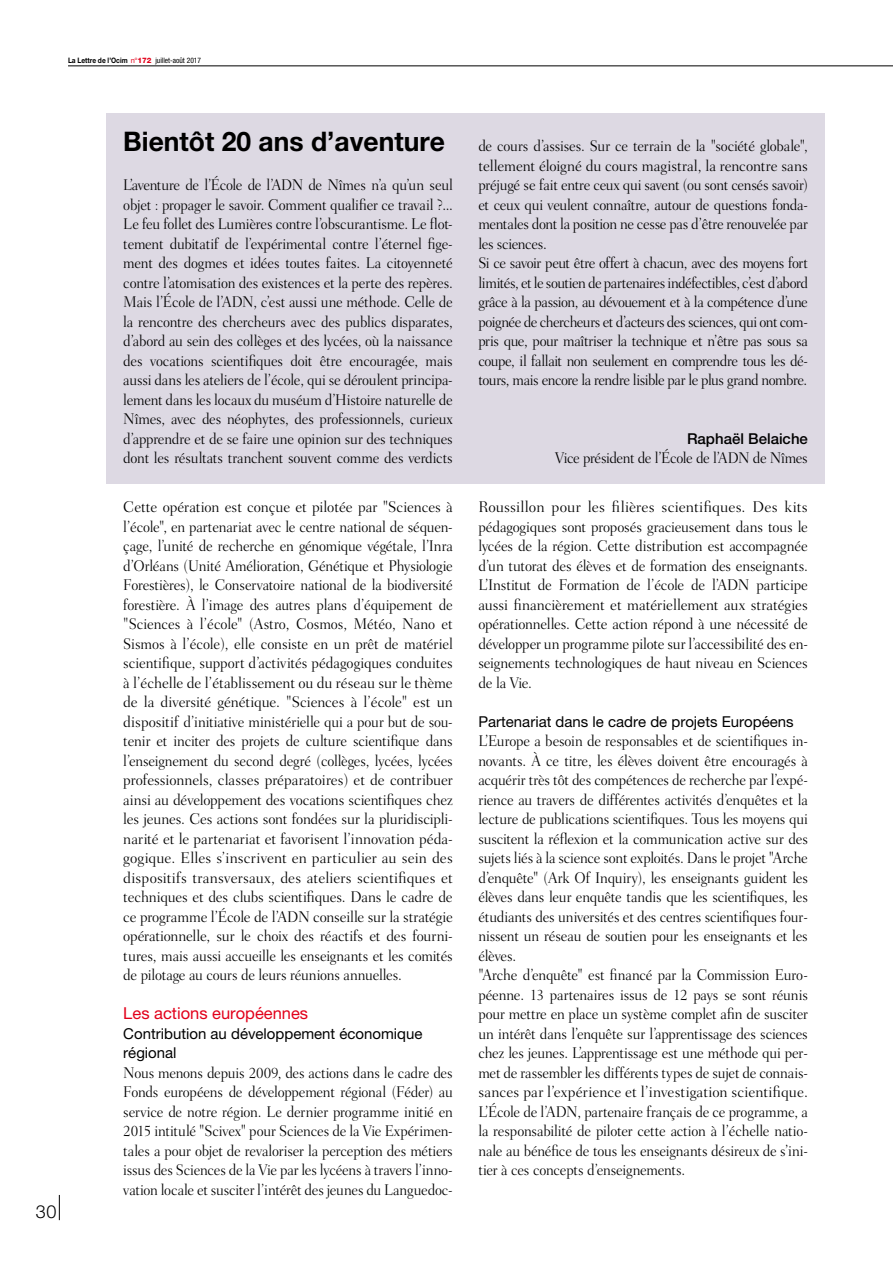
<style>
.page{position:relative;width:893px;height:1263px;background:#fff}
.page>*{position:absolute;margin:0;border:0;box-sizing:border-box;transform-origin:0 0}
.t1{font:700 27px "Helvetica Neue";color:#000}
.t2{font:300 18px "Helvetica Neue";color:#000}
.t3{font:16.5px "Helvetica Neue";color:#e2001a}
.t4{font:300 15.75px/19.5px "Fairfield LH";letter-spacing:-.02em;color:#000;text-align:justify;scale:.92 1}
.t5{font:300 15.75px/19.5px "Fairfield LH";letter-spacing:-.02em;color:#000;text-align:justify;scale:.95 1}
.t6{font:300 15.75px/19.5px "Fairfield LH";letter-spacing:-.02em;color:#000;text-align:justify}
.t7{font:15px/19.5px "Helvetica Neue";color:#000}
.t8{font:500 15px "Helvetica Neue";color:#000}
.t9{font:700 7.5px "Helvetica Neue";color:#000;scale:.88 1}
.s1{font-weight:400;color:#e2001a}
.s2{font-weight:800;color:#e2001a}
.s3{font-weight:400;font-stretch:condensed}
</style>
<div class="page">
<svg style="left:59px;top:1195px;width:1px;height:25px"></svg>
<hr style="left:68px;top:65px;width:825px;height:1px;background:#000">
<div style="left:106px;top:114px;width:719px;height:370px;background:#ddd9e3"></div>
<p class="t9" style="left:68px;top:56px;width:153px">La Lettre de l’Ocim <span class="s1">n</span><sup>o</sup><span class="s2">172</span> <span class="s3">juillet-août 2017</span></p>
<p class="t2" style="left:36px;top:1200px;width:22px">30</p>
<h1 class="t1" style="left:123px;top:125px;width:323px">Bientôt 20 ans d’aventure</h1>
<p class="t4" style="left:123px;top:175px;width:360px">L’aventure de l’École de l’ADN de Nîmes n’a qu’un seul objet : propager le savoir. Comment qualifier ce travail ?...<br>Le feu follet des Lumières contre l’obscurantisme. Le flot&shy;tement dubitatif de l’expérimental contre l’éternel fige&shy;ment des dogmes et idées toutes faites. La citoyenneté contre l’atomisation des existences et la perte des repères.<br>Mais l’École de l’ADN, c’est aussi une méthode. Celle de la rencontre des chercheurs avec des publics disparates, d’abord au sein des collèges et des lycées, où la naissance des vocations scientifiques doit être encouragée, mais aussi dans les ateliers de l’école, qui se déroulent principa&shy;lement dans les locaux du muséum d’Histoire naturelle de Nîmes, avec des néophytes, des professionnels, curieux d’apprendre et de se faire une opinion sur des techniques dont les résultats tranchent souvent comme des verdicts</p>
<p class="t5" style="left:123px;top:497px;width:348px">Cette opération est conçue et pilotée par "Sciences à l’école", en partenariat avec le centre national de séquen&shy;çage, l’unité de recherche en génomique végétale, l’Inra d’Orléans (Unité Amélioration, Génétique et Physiologie Forestières), le Conservatoire national de la biodiversité forestière. À l’image des autres plans d’équipement de "Sciences à l’école" (Astro, Cosmos, Météo, Nano et Sismos à l’école), elle consiste en un prêt de matériel scientifique, support d’activités pédagogiques conduites à l’échelle de l’établissement ou du réseau sur le thème de la diversité génétique. "Sciences à l’école" est un dispositif d’initiative ministérielle qui a pour but de sou&shy;tenir et inciter des projets de culture scientifique dans l’enseignement du second degré (collèges, lycées, lycées professionnels, classes préparatoires) et de contribuer ainsi au développement des vocations scientifiques chez les jeunes. Ces actions sont fondées sur la pluridiscipli&shy;narité et le partenariat et favorisent l’innovation péda&shy;gogique. Elles s’inscrivent en particulier au sein des dispositifs transversaux, des ateliers scientifiques et techniques et des clubs scientifiques. Dans le cadre de ce programme l’École de l’ADN conseille sur la stratégie opérationnelle, sur le choix des réactifs et des fourni&shy;tures, mais aussi accueille les enseignants et les comités de pilotage au cours de leurs réunions annuelles.</p>
<p class="t3" style="left:123px;top:1003px;width:186px">Les actions européennes</p>
<p class="t7" style="left:123px;top:1023px;width:301px">Contribution au développement économique régional</p>
<p class="t4" style="left:123px;top:1063px;width:360px">Nous menons depuis 2009, des actions dans le cadre des Fonds européens de développement régional (Féder) au service de notre région. Le dernier programme initié en 2015 intitulé "Scivex" pour Sciences de la Vie Expérimen&shy;tales a pour objet de revaloriser la perception des métiers issus des Sciences de la Vie par les lycéens à travers l’inno&shy;vation locale et susciter l’intérêt des jeunes du Languedoc-</p>
<p class="t4" style="left:478px;top:136px;width:360px;text-align:left">de cours d’assises. Sur ce terrain de la "société globale", tellement éloigné du cours magistral, la rencontre sans préjugé se fait entre ceux qui savent (ou sont censés savoir) et ceux qui veulent connaître, autour de questions fonda&shy;mentales dont la position ne cesse pas d’être renouvelée par les sciences.<br>Si ce savoir peut être offert à chacun, avec des moyens fort limités, et le soutien de partenaires indéfectibles, c’est d’abord grâce à la passion, au dévouement et à la compétence d’une poignée de chercheurs et d’acteurs des sciences, qui ont com&shy;pris que, pour maîtriser la technique et n’être pas sous sa coupe, il fallait non seulement en comprendre tous les dé&shy;tours, mais encore la rendre lisible par le plus grand nombre.</p>
<p class="t8" style="left:687px;top:430px;width:122px">Raphaël Belaiche</p>
<p class="t4" style="left:555px;top:448px;width:276px">Vice président de l’École de l’ADN de Nîmes</p>
<p class="t6" style="left:478px;top:497px;width:331px">Roussillon pour les filières scientifiques. Des kits pédagogiques sont proposés gracieusement dans tous le lycées de la région. Cette distribution est accompagnée d’un tutorat des élèves et de formation des enseignants.<br>L’Institut de Formation de l’école de l’ADN participe aussi financièrement et matériellement aux stratégies opérationnelles. Cette action répond à une nécessité de développer un programme pilote sur l’accessibilité des en&shy;seignements technologiques de haut niveau en Sciences de la Vie.</p>
<p class="t7" style="left:478px;top:711px;width:317px">Partenariat dans le cadre de projets Européens</p>
<p class="t4" style="left:478px;top:731px;width:360px;text-align:left">L’Europe a besoin de responsables et de scientifiques in&shy;novants. À ce titre, les élèves doivent être encouragés à acquérir très tôt des compétences de recherche par l’expé&shy;rience au travers de différentes activités d’enquêtes et la lecture de publications scientifiques. Tous les moyens qui suscitent la réflexion et la communication active sur des sujets liés à la science sont exploités. Dans le projet "Arche d’enquête" (Ark Of Inquiry), les enseignants guident les élèves dans leur enquête tandis que les scientifiques, les étudiants des universités et des centres scientifiques four&shy;nissent un réseau de soutien pour les enseignants et les élèves.<br>"Arche d’enquête" est financé par la Commission Euro&shy;péenne. 13 partenaires issus de 12 pays se sont réunis pour mettre en place un système complet afin de susciter un intérêt dans l’enquête sur l’apprentissage des sciences chez les jeunes. L’apprentissage est une méthode qui per&shy;met de rassembler les différents types de sujet de connais&shy;sances par l’expérience et l’investigation scientifique.<br>L’École de l’ADN, partenaire français de ce programme, a la responsabilité de piloter cette action à l’échelle natio&shy;nale au bénéfice de tous les enseignants désireux de s’ini&shy;tier à ces concepts d’enseignements.</p>
</div>
